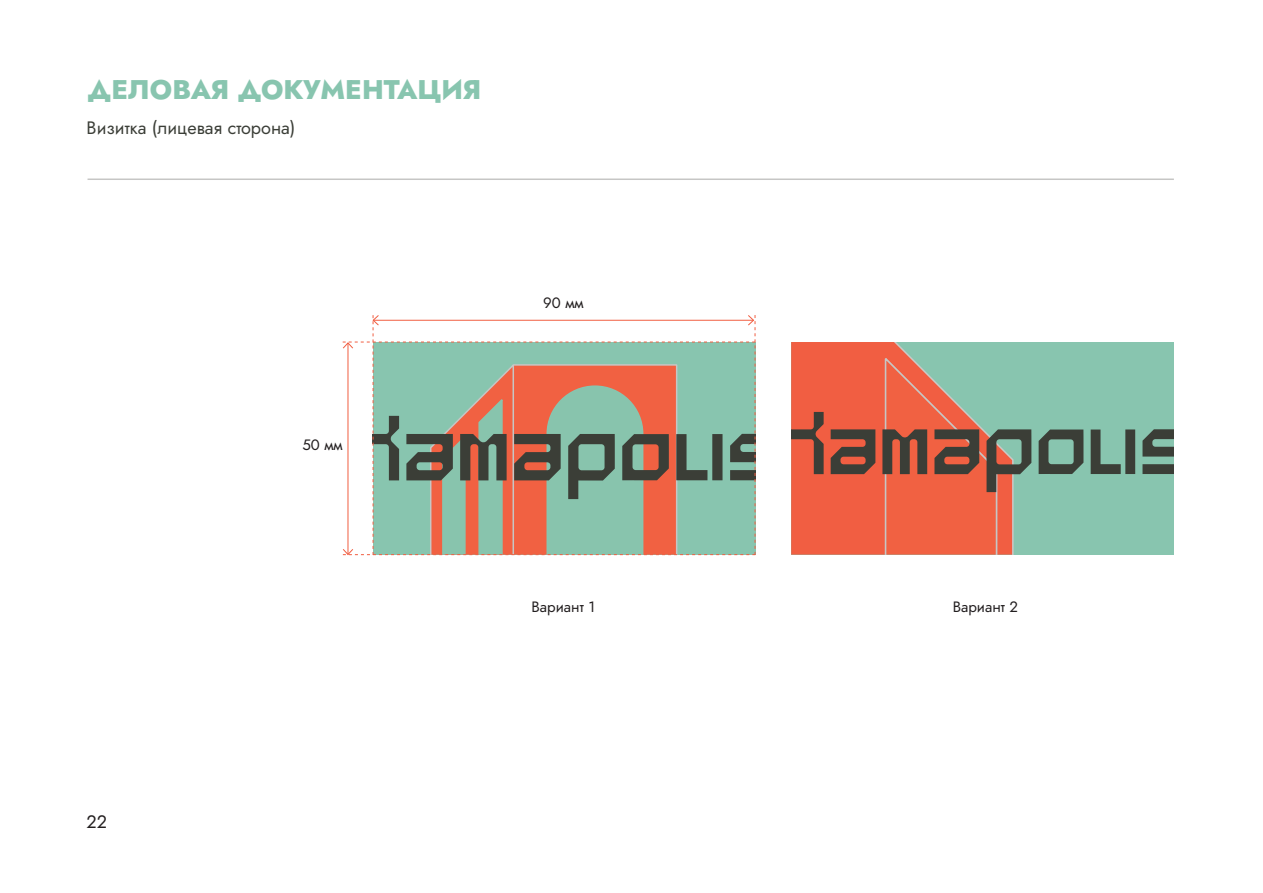
<style>
.page{position:relative;width:1263px;height:893px;background:#fff}
.page>*{position:absolute;margin:0;border:0;box-sizing:border-box;transform-origin:0 0}
.t1{font:800 27px "Jost";color:#88c5af}
.t2{font:18px "Jost";color:#3b3e37}
.t3{font:18px "Jost";color:#231f20}
.t4{font:15px "Jost";color:#231f20}
</style>
<div class="page">
<hr style="left:88px;top:179px;width:1086px;height:1px;background:#c6c6c5">
<div style="left:791px;top:342px;width:383px;height:213px;background:#88c5af"></div>
<div style="left:791px;top:342px;width:120px;height:213px;background:#f15e42"></div>
<svg style="left:791px;top:412px;width:33px;height:62px"></svg>
<svg style="left:1142px;top:429px;width:32px;height:45px"></svg>
<svg style="left:831px;top:429px;width:44px;height:45px"></svg>
<svg style="left:1091px;top:429px;width:44px;height:45px"></svg>
<svg style="left:1039px;top:429px;width:44px;height:45px"></svg>
<svg style="left:882px;top:357px;width:149px;height:198px"></svg>
<svg style="left:342px;top:315px;width:414px;height:241px"></svg>
<p class="t1" style="left:87px;top:71px;width:396px">ДЕЛОВАЯ ДОКУМЕНТАЦИЯ</p>
<p class="t2" style="left:87px;top:116px;width:210px">Визитка (лицевая сторона)</p>
<p class="t4" style="left:302px;top:434px;width:42px">50 мм</p>
<p class="t4" style="left:543px;top:293px;width:42px">90 мм</p>
<p class="t4" style="left:532px;top:597px;width:65px">Вариант 1</p>
<p class="t4" style="left:953px;top:597px;width:67px">Вариант 2</p>
<p class="t3" style="left:87px;top:809px;width:22px">22</p>
</div>
